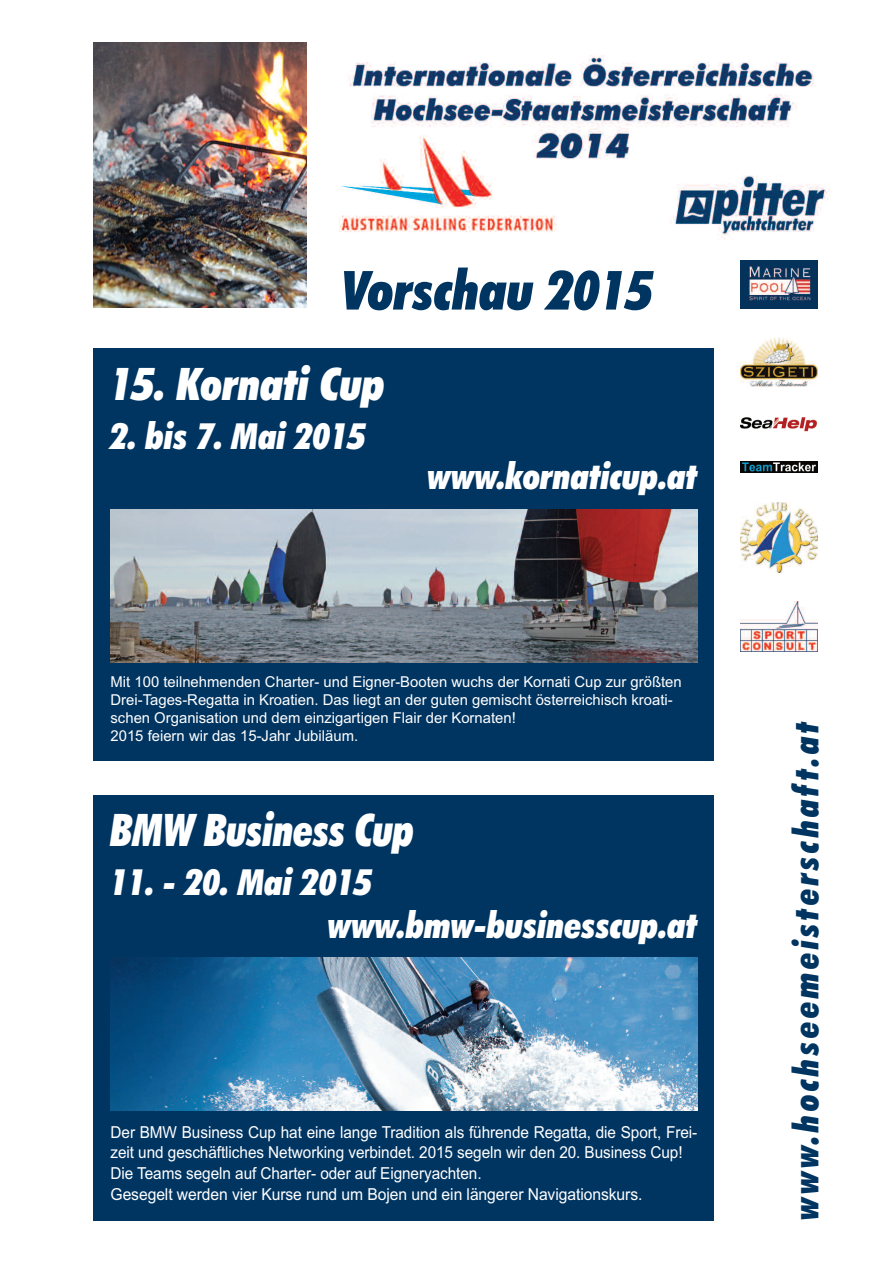
<style>
.page{position:relative;width:893px;height:1263px;background:#fff}
.page>*{position:absolute;margin:0;border:0;box-sizing:border-box;transform-origin:0 0}
.t1{font:italic 900 condensed 54px "Futura BT";color:#003562}
.t2{font:italic 900 condensed 45px "Futura BT";letter-spacing:-.005em;color:#fff;scale:.92 1}
.t3{font:italic 900 condensed 45px "Futura BT";letter-spacing:-.005em;color:#fff}
.t4{font:italic 900 condensed 36px/42.9px "Futura BT";color:#fff}
.t5{font:italic 900 condensed 34.5px "Futura BT";letter-spacing:.1em;color:#003562}
.t6{font:16.5px/20.7px "Arial";letter-spacing:-.005em;color:#fff;scale:.93 1}
.t7{font:15px/18px "Arial";color:#fff}
</style>
<div class="page">
<img style="left:339px;top:55px;width:491px;height:184px">
<img style="left:741px;top:260px;width:76px;height:49px">
<img style="left:741px;top:337px;width:76px;height:49px">
<img style="left:741px;top:417px;width:76px;height:14px">
<svg style="left:771px;top:502px;width:20px;height:71px"></svg>
<img style="left:741px;top:503px;width:76px;height:69px">
<img style="left:741px;top:601px;width:76px;height:50px">
<img style="left:741px;top:461px;width:76px;height:12px">
<img style="left:94px;top:43px;width:212px;height:265px">
<div style="left:94px;top:795px;width:620px;height:425px;background:#003562"></div>
<div style="left:94px;top:349px;width:620px;height:412px;background:#003562"></div>
<img style="left:111px;top:510px;width:586px;height:153px">
<img style="left:111px;top:958px;width:586px;height:153px">
<h1 class="t1" style="left:341px;top:259px;width:313px">Vorschau 2015</h1>
<h2 class="t3" style="left:111px;top:358px;width:276px">15. Kornati Cup</h2>
<h3 class="t4" style="left:111px;top:416px;width:257px">2. bis 7. Mai 2015</h3>
<h3 class="t4" style="left:428px;top:455px;width:271px">www.kornaticup.at</h3>
<p class="t7" style="left:111px;top:673px;width:573px">Mit 100 teilnehmenden Charter- und Eigner-Booten wuchs der Kornati Cup zur größten Drei-Tages-Regatta in Kroatien. Das liegt an der guten gemischt österreichisch kroati&shy;schen Organisation und dem einzigartigen Flair der Kornaten!<br>2015 feiern wir das 15-Jahr Jubiläum.</p>
<h2 class="t2" style="left:111px;top:804px;width:332px">BMW Business Cup</h2>
<h3 class="t4" style="left:328px;top:861px;width:371px;text-indent:-217px">11. - 20. Mai 2015 www.bmw-businesscup.at</h3>
<p class="t6" style="left:111px;top:1122px;width:632px">Der BMW Business Cup hat eine lange Tradition als führende Regatta, die Sport, Frei&shy;zeit und geschäftliches Networking verbindet. 2015 segeln wir den 20. Business Cup!<br>Die Teams segeln auf Charter- oder auf Eigneryachten.<br>Gesegelt werden vier Kurse rund um Bojen und ein längerer Navigationskurs.</p>
<h3 class="t5" style="left:786px;top:1220px;width:500px;rotate:-90deg">www.hochseemeisterschaft.at</h3>
</div>
